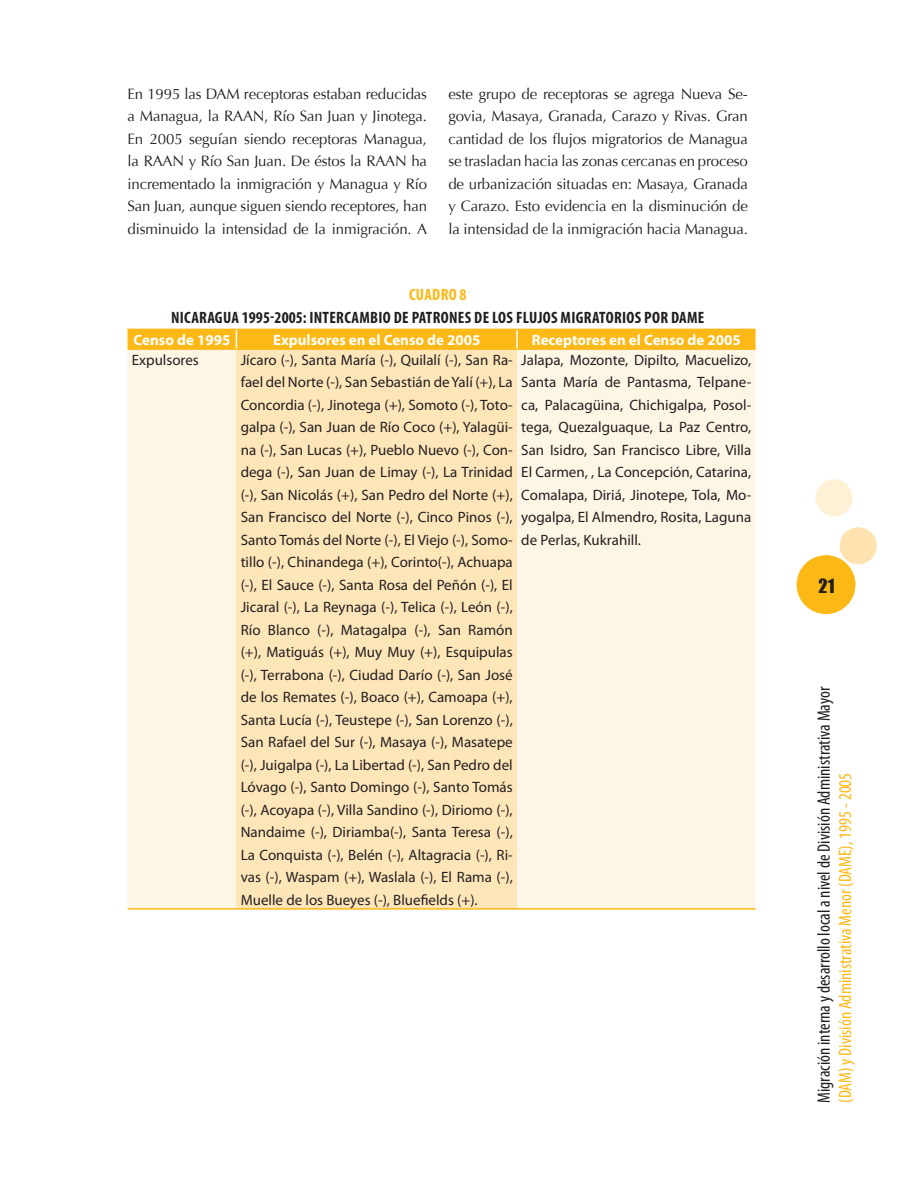
<style>
.page{position:relative;width:918px;height:1188px;background:#fff}
.page>*{position:absolute;margin:0;border:0;box-sizing:border-box;transform-origin:0 0}
.t1{font:condensed 18px "Myriad Pro";color:#231f20}
.t2{font:condensed 18px "Myriad Pro";color:#fcb814}
.t3{font:18px "Impact";color:#231f20}
.t4{font:700 condensed 16.5px "Myriad Pro";letter-spacing:.02em;color:#231f20}
.t5{font:700 condensed 16.5px "Myriad Pro";letter-spacing:.02em;color:#fcb814}
.t6{font:15px/22.5px "Myriad Pro";color:#231f20;text-align:justify}
.t7{font:15px/22.5px "Optima";letter-spacing:-.01em;color:#231f20;text-align:justify}
.t8{font:700 15px "Myriad Pro";color:#fff}
</style>
<div class="page">
<div style="left:797px;top:555px;width:59px;height:59px;background:#fcb814;border-radius:50%"></div>
<div style="left:840px;top:527px;width:37px;height:37px;background:#fee3b0;border-radius:50%"></div>
<div style="left:815px;top:479px;width:38px;height:37px;background:#fef1d5;border-radius:50%"></div>
<div style="left:128px;top:350px;width:628px;height:558px;background:#fef6e5"></div>
<div style="left:236px;top:349px;width:281px;height:560px;background:#fee6b9"></div>
<hr style="left:128px;top:348px;width:108px;height:2px;background:#fcb814">
<hr style="left:236px;top:348px;width:281px;height:2px;background:#fcb814">
<hr style="left:517px;top:348px;width:239px;height:2px;background:#fcb814">
<hr style="left:128px;top:908px;width:108px;height:2px;background:#fcb814">
<hr style="left:236px;top:908px;width:281px;height:2px;background:#fcb814">
<hr style="left:517px;top:908px;width:239px;height:2px;background:#fcb814">
<div style="left:128px;top:329px;width:628px;height:20px;background:#fcb814"></div>
<p class="t7" style="left:128px;top:83px;width:301px">En 1995 las DAM receptoras estaban reducidas a Managua, la RAAN, Río San Juan y Jinotega.<br>En 2005 seguían siendo receptoras Managua, la RAAN y Río San Juan. De éstos la RAAN ha incrementado la inmigración y Managua y Río San Juan, aunque siguen siendo receptores, han disminuido la intensidad de la inmigración. A</p>
<p class="t7" style="left:448px;top:83px;width:301px">este grupo de receptoras se agrega Nueva Se&shy;govia, Masaya, Granada, Carazo y Rivas. Gran cantidad de los flujos migratorios de Managua se trasladan hacia las zonas cercanas en proceso de urbanización situadas en: Masaya, Granada y Carazo. Esto evidencia en la disminución de la intensidad de la inmigración hacia Managua.</p>
<p class="t5" style="left:409px;top:284px;width:59px">CUADRO 8</p>
<p class="t4" style="left:171px;top:307px;width:510px">NICARAGUA 1995-2005: INTERCAMBIO DE PATRONES DE LOS FLUJOS MIGRATORIOS POR DAME</p>
<p class="t8" style="left:134px;top:330px;width:98px">Censo de 1995</p>
<p class="t8" style="left:273px;top:330px;width:209px">Expulsores en el Censo de 2005</p>
<p class="t8" style="left:532px;top:330px;width:210px">Receptores en el Censo de 2005</p>
<p class="t6" style="left:132px;top:348px;width:69px">Expulsores</p>
<p class="t6" style="left:241px;top:348px;width:274px">Jícaro (-), Santa María (-), Quilalí (-), San Ra&shy;fael del Norte (-), San Sebastián de Yalí (+), La Concordia (-), Jinotega (+), Somoto (-), Toto&shy;galpa (-), San Juan de Río Coco (+), Yalagüi&shy;na (-), San Lucas (+), Pueblo Nuevo (-), Con&shy;dega (-), San Juan de Limay (-), La Trinidad (-), San Nicolás (+), San Pedro del Norte (+), San Francisco del Norte (-), Cinco Pinos (-), Santo Tomás del Norte (-), El Viejo (-), Somo&shy;tillo (-), Chinandega (+), Corinto(-), Achuapa (-), El Sauce (-), Santa Rosa del Peñón (-), El Jicaral (-), La Reynaga (-), Telica (-), León (-), Río Blanco (-), Matagalpa (-), San Ramón (+), Matiguás (+), Muy Muy (+), Esquipulas (-), Terrabona (-), Ciudad Darío (-), San José de los Remates (-), Boaco (+), Camoapa (+), Santa Lucía (-), Teustepe (-), San Lorenzo (-), San Rafael del Sur (-), Masaya (-), Masatepe (-), Juigalpa (-), La Libertad (-), San Pedro del Lóvago (-), Santo Domingo (-), Santo Tomás (-), Acoyapa (-), Villa Sandino (-), Diriomo (-), Nandaime (-), Diriamba(-), Santa Teresa (-), La Conquista (-), Belén (-), Altagracia (-), Ri&shy;vas (-), Waspam (+), Waslala (-), El Rama (-), Muelle de los Bueyes (-), Bluefields (+).</p>
<p class="t6" style="left:521px;top:348px;width:232px">Jalapa, Mozonte, Dipilto, Macuelizo, Santa María de Pantasma, Telpane&shy;ca, Palacagüina, Chichigalpa, Posol&shy;tega, Quezalguaque, La Paz Centro, San Isidro, San Francisco Libre, Villa El Carmen, , La Concepción, Catarina, Comalapa, Diriá, Jinotepe, Tola, Mo&shy;yogalpa, El Almendro, Rosita, Laguna de Perlas, Kukrahill.</p>
<p class="t3" style="left:819px;top:572px;width:17px">21</p>
<p class="t1" style="left:813px;top:1103px;width:418px;rotate:-90deg">Migración interna y desarrollo local a nivel de División Administrativa Mayor</p>
<p class="t2" style="left:834px;top:1103px;width:332px;rotate:-90deg">(DAM) y División Administrativa Menor (DAME), 1995 - 2005</p>
</div>
